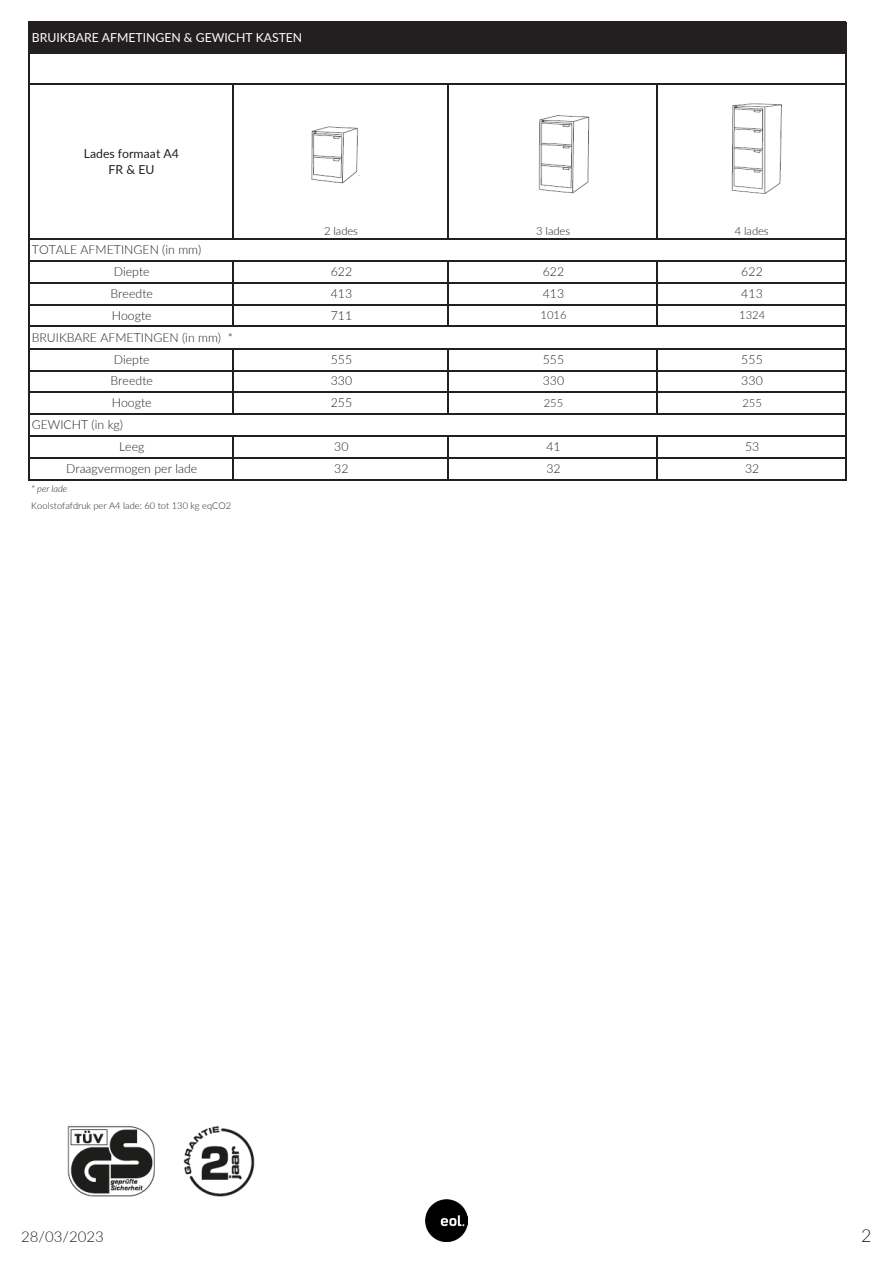
<style>
.page{position:relative;width:893px;height:1263px;background:#fff}
.page>*{position:absolute;margin:0;border:0;box-sizing:border-box;transform-origin:0 0}
.t1{font:300 18px "Lato";color:#231f20}
.t2{font:300 15px "Lato";color:#231f20}
.t3{font:300 12.3px/21.8px "Lato";letter-spacing:.005em;color:#231f20}
.t4{font:12.3px "Lato";letter-spacing:-.005em;color:#fff}
.t5{font:12.3px/15.9px "Lato";color:#231f20;text-align:center}
.t6{font:300 11.25px "Lato";color:#231f20}
.t7{font:300 9.3px/16.2px "Lato";letter-spacing:.005em;color:#231f20}
.s1{font-style:italic}
</style>
<div class="page">
<img style="left:425px;top:1199px;width:43px;height:43px">
<div style="left:30px;top:22px;width:816px;height:31px;background:#231f20"></div>
<hr style="left:233px;top:84px;width:1px;height:155px;background:#231f20">
<hr style="left:448px;top:84px;width:1px;height:155px;background:#231f20">
<hr style="left:657px;top:84px;width:1px;height:155px;background:#231f20">
<hr style="left:233px;top:262px;width:1px;height:65px;background:#231f20">
<hr style="left:448px;top:262px;width:1px;height:65px;background:#231f20">
<hr style="left:657px;top:262px;width:1px;height:65px;background:#231f20">
<hr style="left:233px;top:349px;width:1px;height:66px;background:#231f20">
<hr style="left:448px;top:349px;width:1px;height:66px;background:#231f20">
<hr style="left:657px;top:349px;width:1px;height:66px;background:#231f20">
<hr style="left:29px;top:21px;width:1px;height:459px;background:#231f20">
<hr style="left:448px;top:437px;width:1px;height:43px;background:#231f20">
<hr style="left:657px;top:437px;width:1px;height:43px;background:#231f20">
<hr style="left:845px;top:22px;width:1px;height:458px;background:#231f20">
<hr style="left:233px;top:437px;width:1px;height:43px;background:#231f20">
<hr style="left:30px;top:21px;width:816px;height:1px;background:#231f20">
<hr style="left:30px;top:83px;width:816px;height:1px;background:#231f20">
<hr style="left:30px;top:238px;width:816px;height:1px;background:#231f20">
<hr style="left:30px;top:261px;width:816px;height:1px;background:#231f20">
<hr style="left:30px;top:282px;width:816px;height:1px;background:#231f20">
<hr style="left:30px;top:304px;width:816px;height:1px;background:#231f20">
<hr style="left:30px;top:326px;width:816px;height:1px;background:#231f20">
<hr style="left:30px;top:348px;width:816px;height:1px;background:#231f20">
<hr style="left:30px;top:370px;width:816px;height:1px;background:#231f20">
<hr style="left:30px;top:392px;width:816px;height:1px;background:#231f20">
<hr style="left:30px;top:413px;width:816px;height:2px;background:#231f20">
<hr style="left:30px;top:436px;width:816px;height:1px;background:#231f20">
<hr style="left:30px;top:458px;width:816px;height:1px;background:#231f20">
<hr style="left:30px;top:479px;width:816px;height:1px;background:#231f20">
<img style="left:311px;top:126px;width:47px;height:58px">
<svg style="left:343px;top:172px;width:17px;height:12px"></svg>
<svg style="left:311px;top:181px;width:19px;height:3px"></svg>
<img style="left:538px;top:115px;width:52px;height:78px">
<svg style="left:538px;top:190px;width:25px;height:3px"></svg>
<svg style="left:571px;top:180px;width:19px;height:14px"></svg>
<img style="left:731px;top:103px;width:51px;height:92px">
<svg style="left:731px;top:190px;width:26px;height:5px"></svg>
<svg style="left:765px;top:181px;width:17px;height:14px"></svg>
<img style="left:67px;top:1126px;width:188px;height:71px">
<p class="t4" style="left:32px;top:29px;width:272px">BRUIKBARE AFMETINGEN &amp; GEWICHT KASTEN</p>
<p class="t5" style="left:84px;top:145px;width:97px">Lades formaat A4<br>FR &amp; EU</p>
<p class="t3" style="left:32px;top:238px;width:171px">TOTALE AFMETINGEN (in mm)</p>
<p class="t6" style="left:324px;top:223px;width:36px">2 lades</p>
<p class="t6" style="left:536px;top:223px;width:36px">3 lades</p>
<p class="t6" style="left:735px;top:223px;width:36px">4 lades</p>
<p class="t3" style="left:114px;top:260px;width:37px">Diepte</p>
<p class="t3" style="left:741px;top:260px;width:23px">622</p>
<p class="t3" style="left:331px;top:260px;width:23px">622</p>
<p class="t3" style="left:543px;top:260px;width:23px">622</p>
<p class="t3" style="left:111px;top:282px;width:44px">Breedte<br>Hoogte</p>
<p class="t3" style="left:741px;top:282px;width:23px">413</p>
<p class="t3" style="left:331px;top:282px;width:23px">413<br>711</p>
<p class="t3" style="left:543px;top:282px;width:23px">413</p>
<p class="t6" style="left:541px;top:307px;width:27px">1016</p>
<p class="t6" style="left:739px;top:307px;width:27px">1324</p>
<p class="t3" style="left:32px;top:326px;width:203px">BRUIKBARE AFMETINGEN (in mm) *</p>
<p class="t3" style="left:114px;top:348px;width:37px">Diepte</p>
<p class="t3" style="left:331px;top:348px;width:23px">555</p>
<p class="t3" style="left:543px;top:348px;width:23px">555</p>
<p class="t3" style="left:741px;top:348px;width:23px">555</p>
<p class="t3" style="left:111px;top:370px;width:44px">Breedte</p>
<p class="t3" style="left:331px;top:370px;width:23px">330</p>
<p class="t3" style="left:543px;top:370px;width:23px">330</p>
<p class="t3" style="left:741px;top:370px;width:23px">330</p>
<p class="t3" style="left:32px;top:413px;width:93px">GEWICHT (in kg)</p>
<p class="t3" style="left:112px;top:391px;width:41px">Hoogte</p>
<p class="t3" style="left:331px;top:391px;width:23px">255</p>
<p class="t6" style="left:544px;top:395px;width:21px">255</p>
<p class="t6" style="left:742px;top:395px;width:21px">255</p>
<p class="t3" style="left:66px;top:435px;width:133px;text-align:center">Leeg<br>Draagvermogen per lade</p>
<p class="t7" style="left:31px;top:481px;width:201px"><span class="s1">* per lade<br></span>Koolstofafdruk per A4 lade: 60 tot 130 kg eqCO2</p>
<p class="t3" style="left:334px;top:435px;width:16px">30</p>
<p class="t3" style="left:546px;top:435px;width:16px">41</p>
<p class="t3" style="left:745px;top:435px;width:16px">53</p>
<p class="t3" style="left:334px;top:457px;width:16px">32</p>
<p class="t3" style="left:546px;top:457px;width:16px">32</p>
<p class="t3" style="left:745px;top:457px;width:16px">32</p>
<p class="t2" style="left:21px;top:1226px;width:84px">28/03/2023</p>
<h1 class="t1" style="left:861px;top:1223px;width:12px">2</h1>
</div>
